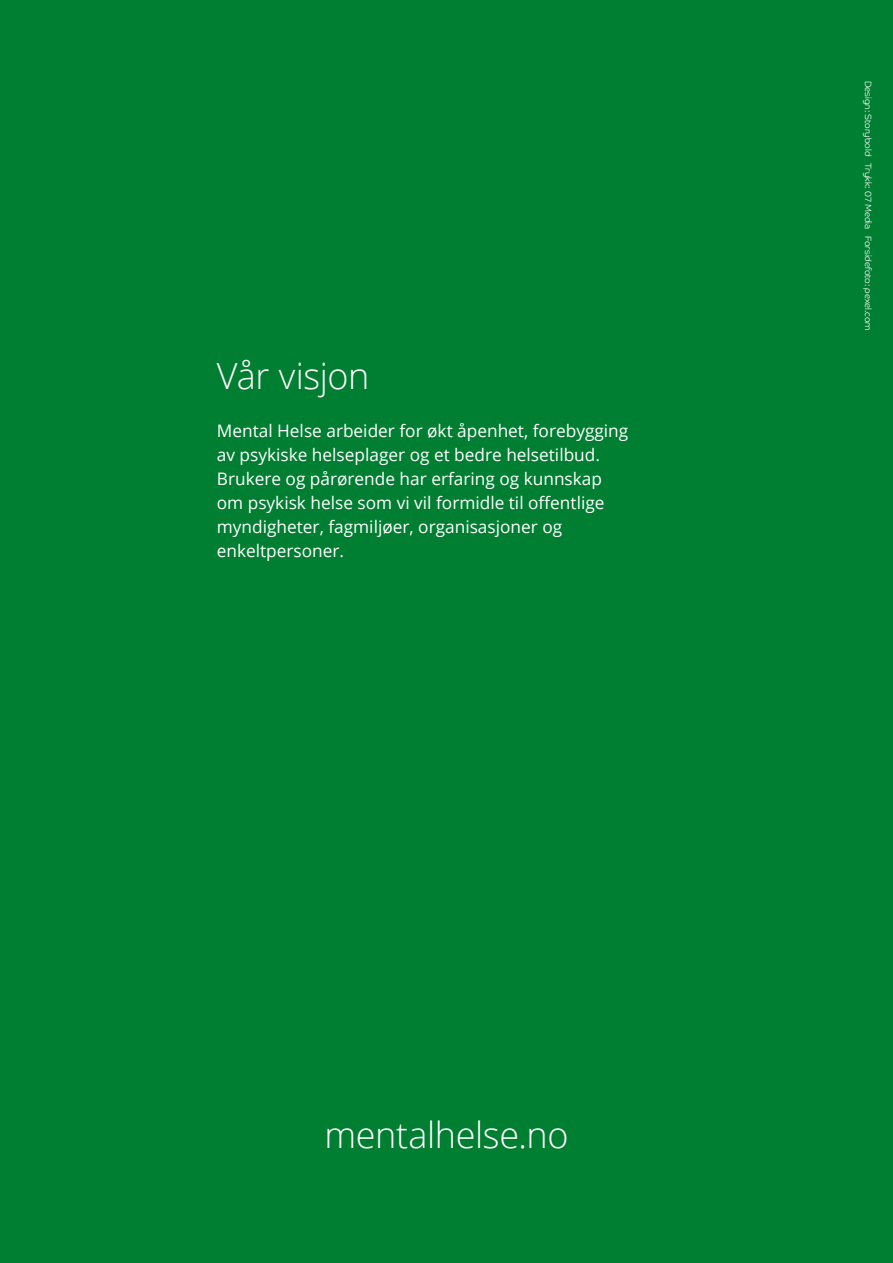
<style>
.page{position:relative;width:893px;height:1263px;background:#007e31}
.page>*{position:absolute;margin:0;border:0;box-sizing:border-box;transform-origin:0 0}
.t1{font:300 36px "Open Sans";letter-spacing:-.01em;color:#fff}
.t2{font:17.25px/24px "Open Sans";color:#fff}
.t3{font:300 9px "Co Headline";color:#fff}
</style>
<div class="page">
<h1 class="t1" style="left:217px;top:351px;width:154px">Vår visjon</h1>
<p class="t2" style="left:217px;top:418px;width:413px">Mental Helse arbeider for økt åpenhet, forebygging av psykiske helseplager og et bedre helsetilbud.<br>Brukere og pårørende har erfaring og kunnskap om psykisk helse som vi vil formidle til offentlige myndigheter, fagmiljøer, organisasjoner og enkeltpersoner.</p>
<h1 class="t1" style="left:324px;top:1110px;width:246px">mentalhelse.no</h1>
<p class="t3" style="left:873px;top:81px;width:251px;rotate:90deg">Design: Storybold Trykk: 07 Media Forsidefoto: pexel.com</p>
</div>
